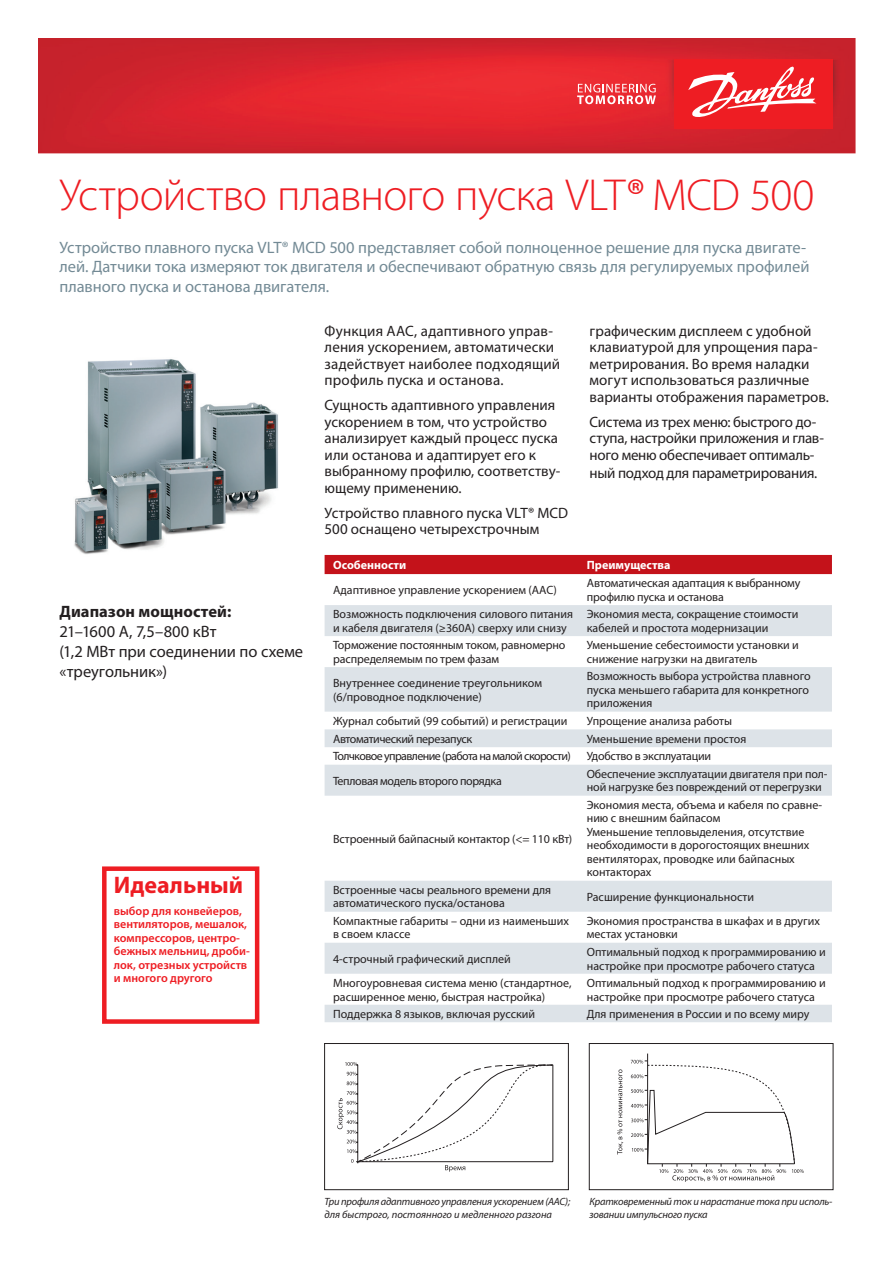
<style>
.page{position:relative;width:893px;height:1263px;background:#fff}
.page>*{position:absolute;margin:0;border:0;box-sizing:border-box;transform-origin:0 0}
.t1{font:300 45px "Myriad Pro";letter-spacing:-.015em;color:#ee1d23}
.t2{font:700 24px "Myriad Pro";color:#ee1d23}
.t3{font:16.5px/19.8px "Myriad Pro";letter-spacing:-.005em;color:#738a95}
.t4{font:16.5px/19.8px "Myriad Pro";letter-spacing:-.005em;color:#231f20}
.t5{font:700 16.5px "Myriad Pro";letter-spacing:.005em;color:#231f20}
.t6{font:15px/16.5px "Myriad Pro";color:#231f20}
.t7{font:15px/16.5px "Myriad Pro";letter-spacing:-.02em;color:#231f20}
.t8{font:12px/13.5px "Myriad Pro";color:#231f20}
.t9{font:600 12px/13.5px "Myriad Pro";color:#ee1d23}
.t10{font:12px "Myriad Pro";letter-spacing:-.03em;color:#231f20}
.t11{font:12px "Myriad Pro";letter-spacing:-.05em;color:#231f20}
.t12{font:700 12px "Myriad Pro";color:#fff}
.t13{font:12px "Myriad Pro";letter-spacing:-.02em;color:#231f20}
.t14{font:italic 10.5px/13.5px "Myriad Pro";letter-spacing:-.02em;color:#231f20}
.s1{font-weight:400;font-style:italic}
</style>
<div class="page">
<img style="left:38px;top:38px;width:817px;height:116px">
<div style="left:674px;top:60px;width:158px;height:69px;background:#ee1d23"></div>
<svg style="left:688px;top:66px;width:128px;height:51px"></svg>
<svg style="left:577px;top:84px;width:79px;height:20px"></svg>
<div style="left:325px;top:555px;width:507px;height:19px;background:#c4121a"></div>
<svg style="left:325px;top:605px;width:507px;height:417px"></svg>
<div style="left:102px;top:866px;width:157px;height:158px;border:4px solid #ee1d23"></div>
<div style="left:324px;top:1043px;width:245px;height:147px;border:1px solid #231f20"></div>
<div style="left:589px;top:1043px;width:244px;height:147px;border:1px solid #231f20"></div>
<hr style="left:553px;top:1065px;width:1px;height:97px;background:#231f20">
<svg style="left:337px;top:1062px;width:216px;height:110px"></svg>
<svg style="left:617px;top:1053px;width:187px;height:129px"></svg>
<img style="left:74px;top:359px;width:204px;height:195px">
<h1 class="t1" style="left:60px;top:170px;width:756px">Устройство плавного пуска VLT<span class="s1">®</span> MCD 500</h1>
<p class="t3" style="left:60px;top:237px;width:751px">Устройство плавного пуска VLT® MCD 500 представляет собой полноценное решение для пуска двигате&shy;лей. Датчики тока измеряют ток двигателя и обеспечивают обратную связь для регулируемых профилей плавного пуска и останова двигателя.</p>
<h3 class="t5" style="left:60px;top:601px;width:173px">Диапазон мощностей:</h3>
<h3 class="t4" style="left:60px;top:621px;width:245px">21–1600 A, 7,5–800 кВт<br>(1,2 МВт при соединении по схеме «треугольник»)</h3>
<h2 class="t2" style="left:114px;top:869px;width:131px">Идеальный</h2>
<p class="t9" style="left:114px;top:904px;width:137px">выбор для конвейеров, вентиляторов, мешалок, компрессоров, центро&shy;бежных мельниц, дроби&shy;лок, отрезных устройств и многого другого</p>
<p class="t6" style="left:325px;top:322px;width:237px">Функция AAC, адаптивного управ&shy;ления ускорением, автоматически задействует наиболее подходящий профиль пуска и останова.</p>
<p class="t6" style="left:325px;top:396px;width:237px">Сущность адаптивного управления ускорением в том, что устройство анализирует каждый процесс пуска или останова и адаптирует его к выбранному профилю, соответству&shy;ющему применению.</p>
<p class="t6" style="left:325px;top:504px;width:245px">Устройство плавного пуска VLT® MCD<br>500 оснащено четырехстрочным</p>
<p class="t6" style="left:590px;top:322px;width:241px">графическим дисплеем с удобной клавиатурой для упрощения пара&shy;метрирования. Во время наладки могут использоваться различные варианты отображения параметров.</p>
<p class="t7" style="left:590px;top:413px;width:236px">Система из трех меню: быстрого до&shy;ступа, настройки приложения и глав&shy;ного меню обеспечивает оптималь-</p>
<p class="t7" style="left:590px;top:464px;width:229px">ный подход для параметрирования.</p>
<p class="t12" style="left:333px;top:557px;width:75px">Особенности</p>
<p class="t12" style="left:587px;top:557px;width:85px">Преимущества</p>
<p class="t8" style="left:333px;top:583px;width:225px">Адаптивное управление ускорением (AAC)</p>
<p class="t8" style="left:587px;top:576px;width:215px">Автоматическая адаптация к выбранному профилю пуска и останова</p>
<p class="t8" style="left:333px;top:607px;width:242px">Возможность подключения силового питания и кабеля двигателя (≥360A) сверху или снизу</p>
<p class="t8" style="left:587px;top:607px;width:213px">Экономия места, сокращение стоимости кабелей и простота модернизации</p>
<p class="t8" style="left:333px;top:638px;width:234px">Торможение постоянным током, равномерно распределяемым по трем фазам</p>
<p class="t8" style="left:587px;top:638px;width:214px">Уменьшение себестоимости установки и снижение нагрузки на двигатель</p>
<p class="t8" style="left:333px;top:676px;width:211px">Внутреннее соединение треугольником (6/проводное подключение)</p>
<p class="t8" style="left:587px;top:669px;width:225px">Возможность выбора устройства плавного пуска меньшего габарита для конкретного приложения</p>
<p class="t8" style="left:333px;top:714px;width:236px">Журнал событий (99 событий) и регистрации</p>
<p class="t8" style="left:587px;top:714px;width:147px">Упрощение анализа работы</p>
<p class="t10" style="left:333px;top:731px;width:141px">Автоматический перезапуск</p>
<p class="t8" style="left:587px;top:732px;width:161px">Уменьшение времени простоя</p>
<p class="t11" style="left:333px;top:749px;width:239px">Толчковое управление (работа на малой скорости)</p>
<p class="t13" style="left:587px;top:749px;width:126px">Удобство в эксплуатации</p>
<p class="t10" style="left:333px;top:773px;width:170px">Тепловая модель второго порядка</p>
<p class="t8" style="left:587px;top:767px;width:242px">Обеспечение эксплуатации двигателя при пол&shy;ной нагрузке без повреждений от перегрузки</p>
<p class="t8" style="left:333px;top:832px;width:241px">Встроенный байпасный контактор (&lt;= 110 кВт)</p>
<p class="t8" style="left:587px;top:798px;width:237px">Экономия места, объема и кабеля по сравне&shy;нию с внешним байпасом<br>Уменьшение тепловыделения, отсутствие необходимости в дорогостоящих внешних вентиляторах, проводке или байпасных контакторах</p>
<p class="t8" style="left:333px;top:883px;width:220px">Встроенные часы реального времени для автоматического пуска/останова</p>
<p class="t8" style="left:587px;top:890px;width:169px">Расширение функциональности</p>
<p class="t8" style="left:333px;top:914px;width:237px">Компактные габариты – одни из наименьших в своем классе</p>
<p class="t8" style="left:587px;top:914px;width:235px">Экономия пространства в шкафах и в других местах установки</p>
<p class="t8" style="left:333px;top:952px;width:179px">4-строчный графический дисплей</p>
<p class="t8" style="left:587px;top:945px;width:241px">Оптимальный подход к программированию и настройке при просмотре рабочего статуса</p>
<p class="t8" style="left:333px;top:976px;width:240px">Многоуровневая система меню (стандартное, расширенное меню, быстрая настройка)</p>
<p class="t8" style="left:587px;top:976px;width:241px">Оптимальный подход к программированию и настройке при просмотре рабочего статуса</p>
<p class="t8" style="left:333px;top:1007px;width:204px">Поддержка 8 языков, включая русский</p>
<p class="t8" style="left:587px;top:1007px;width:224px">Для применения в России и по всему миру</p>
<p class="t14" style="left:325px;top:1194px;width:247px">Три профиля адаптивного управления ускорением (AAC); для быстрого, постоянного и медленного разгона</p>
<p class="t14" style="left:589px;top:1194px;width:244px">Кратковременный ток и нарастание тока при исполь&shy;зовании импульсного пуска</p>
</div>
